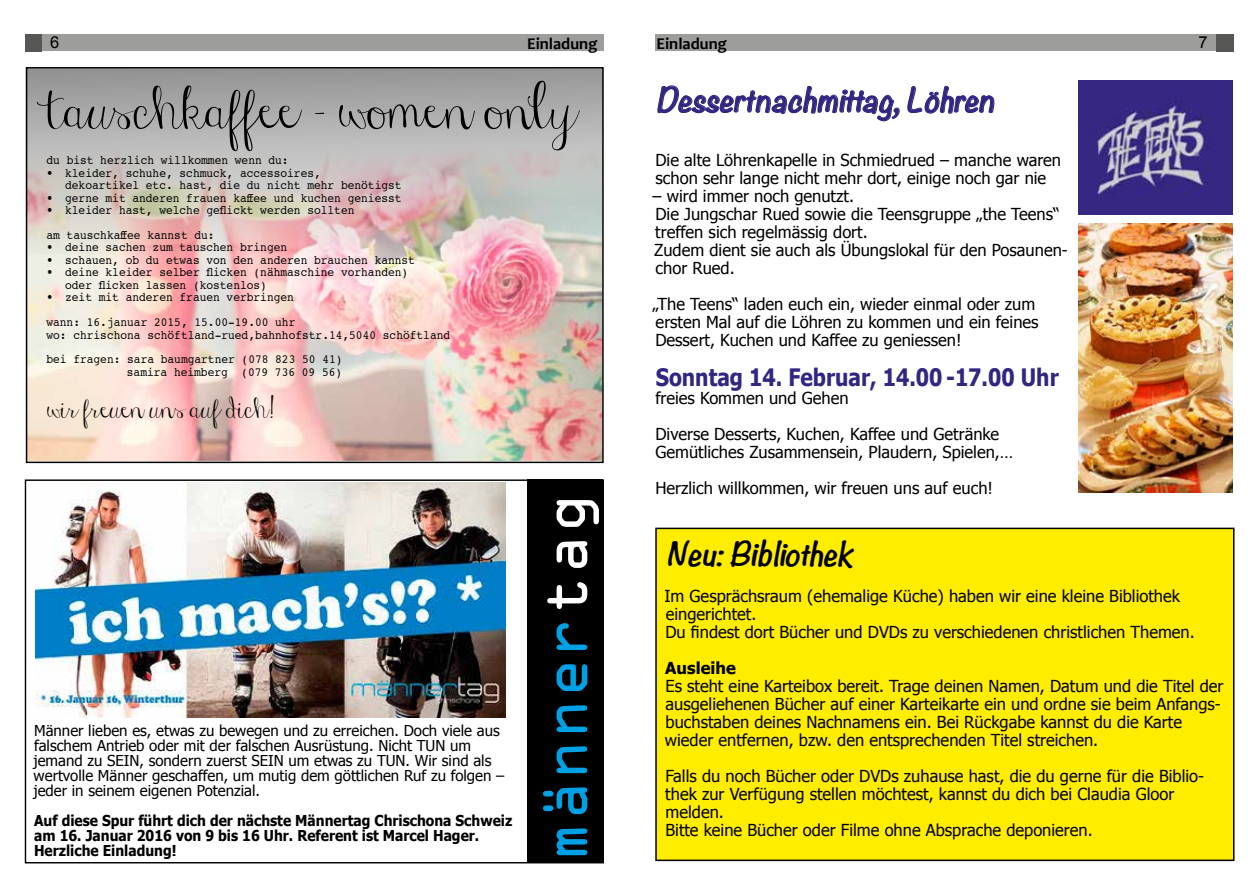
<style>
.page{position:relative;width:1259px;height:893px;background:#fff}
.page>*{position:absolute;margin:0;border:0;box-sizing:border-box;transform-origin:0 0}
.t1{font:57px "OCRA Std";color:#00a1e4}
.t2{font:52.5px "Janda Stylish Script";color:#000}
.t3{font:italic 700 30px "Noteworthy";color:#312783}
.t4{font:italic 700 30px "Noteworthy";color:#000}
.t5{font:24.9px "Janda Stylish Script";color:#000}
.t6{font:700 24px "Tahoma";color:#312783;scale:.87 1}
.t7{font:16.5px/18px "Tahoma";color:#000}
.t8{font:700 16.5px "Candara";color:#000}
.t9{font:700 16.5px "Tahoma";color:#000}
.t10{font:16.5px "Arial";color:#000}
.t11{font:15px/15px "Tahoma";color:#000}
.t12{font:700 15px/15px "Tahoma";color:#000;scale:.92 1}
.t13{font:12.45px/24.9px "Courier";color:#000;scale:.9 1}
.s1{color:#fff}
</style>
<div class="page">
<div style="left:26px;top:34px;width:578px;height:17px;background:#9d9d9c"></div>
<div style="left:26px;top:34px;width:16px;height:17px;background:#575756"></div>
<div style="left:655px;top:34px;width:578px;height:17px;background:#9d9d9c"></div>
<div style="left:1216px;top:34px;width:17px;height:17px;background:#575756"></div>
<div style="left:656px;top:528px;width:577px;height:332px;background:#ffed00"></div>
<div style="left:655px;top:528px;width:579px;height:333px;border:2px solid #000"></div>
<img style="left:29px;top:255px;width:571px;height:204px">
<svg style="left:29px;top:68px;width:575px;height:187px;background:#c1b9b6"></svg>
<img style="left:36px;top:482px;width:469px;height:236px">
<div style="left:527px;top:479px;width:76px;height:384px;background:#000"></div>
<div style="left:26px;top:67px;width:577px;height:396px;border:2px solid #000"></div>
<svg style="left:657px;top:85px;width:243px;height:37px"></svg>
<svg style="left:907px;top:85px;width:87px;height:29px"></svg>
<img style="left:1079px;top:223px;width:153px;height:269px">
<img style="left:1079px;top:80px;width:153px;height:135px">
<p class="t10" style="left:50px;top:32px;width:11px">6</p>
<p class="t10" style="left:1198px;top:32px;width:11px">7</p>
<p class="t8" style="left:527px;top:33px;width:72px">Einladung</p>
<h2 class="t2" style="left:46px;top:67px;width:531px">tauschkaffee - women only</h2>
<p class="t13" style="left:46px;top:147px;width:271px">du bist herzlich willkommen wenn du:</p>
<p class="t13" style="left:65px;top:166px;width:375px;line-height:12.5px;text-indent:-19px">• kleider, schuhe, schmuck, accessoires,<br>dekoartikel etc. hast, die du nicht mehr benötigst</p>
<p class="t13" style="left:46px;top:185px;width:396px">• gerne mit anderen frauen kaffee und kuchen geniesst</p>
<p class="t13" style="left:46px;top:197px;width:344px">• kleider hast, welche geflickt werden sollten am tauschkaffee kannst du:</p>
<p class="t13" style="left:46px;top:235px;width:269px">• deine sachen zum tauschen bringen</p>
<p class="t13" style="left:46px;top:247px;width:411px">• schauen, ob du etwas von den anderen brauchen kannst</p>
<p class="t13" style="left:65px;top:266px;width:383px;line-height:12.5px;text-indent:-19px">• deine kleider selber flicken (nähmaschine vorhanden) oder flicken lassen (kostenlos)</p>
<p class="t13" style="left:46px;top:285px;width:278px">• zeit mit anderen frauen verbringen wann: 16.januar 2015, 15.00-19.00 uhr</p>
<p class="t13" style="left:46px;top:322px;width:450px">wo: chrischona schöftland-rued,bahnhofstr.14,5040 schöftland bei fragen: sara baumgartner (078 823 50 41)</p>
<p class="t13" style="left:127px;top:359px;width:241px">samira heimberg (079 736 09 56)</p>
<h3 class="t5" style="left:46px;top:389px;width:229px">wir freuen uns auf dich!</h3>
<p class="t8" style="left:656px;top:33px;width:72px">Einladung</p>
<h3 class="t3" style="left:656px;top:74px;width:348px">Dessertnachmittag,Löhren</h3>
<p class="t7" style="left:655px;top:150px;width:407px">Die alte Löhrenkapelle in Schmiedrued – manche waren schon sehr lange nicht mehr dort, einige noch gar nie</p>
<p class="t7" style="left:652px;top:186px;width:417px">– wird immer noch genutzt.<br>Die Jungschar Rued sowie die Teensgruppe „the Teens“ treffen sich regelmässig dort.<br>Zudem dient sie auch als Übungslokal für den Posaunen&shy;chor Rued.</p>
<p class="t7" style="left:652px;top:294px;width:387px">„The Teens“ laden euch ein, wieder einmal oder zum ersten Mal auf die Löhren zu kommen und ein feines<br>Dessert, Kuchen und Kaffee zu geniessen!</p>
<h3 class="t6" style="left:656px;top:360px;width:464px">Sonntag 14. Februar, 14.00 -17.00 Uhr</h3>
<p class="t7" style="left:655px;top:379px;width:345px;line-height:36px">freies Kommen und Gehen<br>Diverse Desserts, Kuchen, Kaffee und Getränke</p>
<p class="t7" style="left:655px;top:433px;width:359px;line-height:36px">Gemütliches Zusammensein, Plaudern, Spielen,…<br>Herzlich willkommen, wir freuen uns auf euch!</p>
<p class="t11" style="left:33px;top:722px;width:472px">Männer lieben es, etwas zu bewegen und zu erreichen. Doch viele aus falschem Antrieb oder mit der falschen Ausrüstung. Nicht TUN um jemand zu SEIN, sondern zuerst SEIN um etwas zu TUN. Wir sind als wertvolle Männer geschaffen, um mutig dem göttlichen Ruf zu folgen – jeder in seinem eigenen Potenzial.</p>
<p class="t12" style="left:34px;top:812px;width:521px">Auf diese Spur führt dich der nächste Männertag Chrischona Schweiz am 16. Januar 2016 von 9 bis 16 Uhr. Referent ist Marcel Hager.<br>Herzliche Einladung!</p>
<h1 class="t1" style="left:540px;top:862px;width:371px;rotate:-90deg">männer<span class="s1">tag</span></h1>
<h3 class="t4" style="left:666px;top:528px;width:197px">Neu:Bibliothek</h3>
<p class="t7" style="left:664px;top:586px;width:532px">Im Gesprächsraum (ehemalige Küche) haben wir eine kleine Bibliothek eingerichtet.<br>Du findest dort Bücher und DVDs zu verschiedenen christlichen Themen.</p>
<p class="t9" style="left:665px;top:657px;width:72px">Ausleihe</p>
<p class="t7" style="left:665px;top:676px;width:560px">Es steht eine Karteibox bereit. Trage deinen Namen, Datum und die Titel der ausgeliehenen Bücher auf einer Karteikarte ein und ordne sie beim Anfangs&shy;buchstaben deines Nachnamens ein. Bei Rückgabe kannst du die Karte wieder entfernen, bzw. den entsprechenden Titel streichen.</p>
<p class="t7" style="left:665px;top:766px;width:540px">Falls du noch Bücher oder DVDs zuhause hast, die du gerne für die Biblio&shy;thek zur Verfügung stellen möchtest, kannst du dich bei Claudia Gloor melden.<br>Bitte keine Bücher oder Filme ohne Absprache deponieren.</p>
</div>
